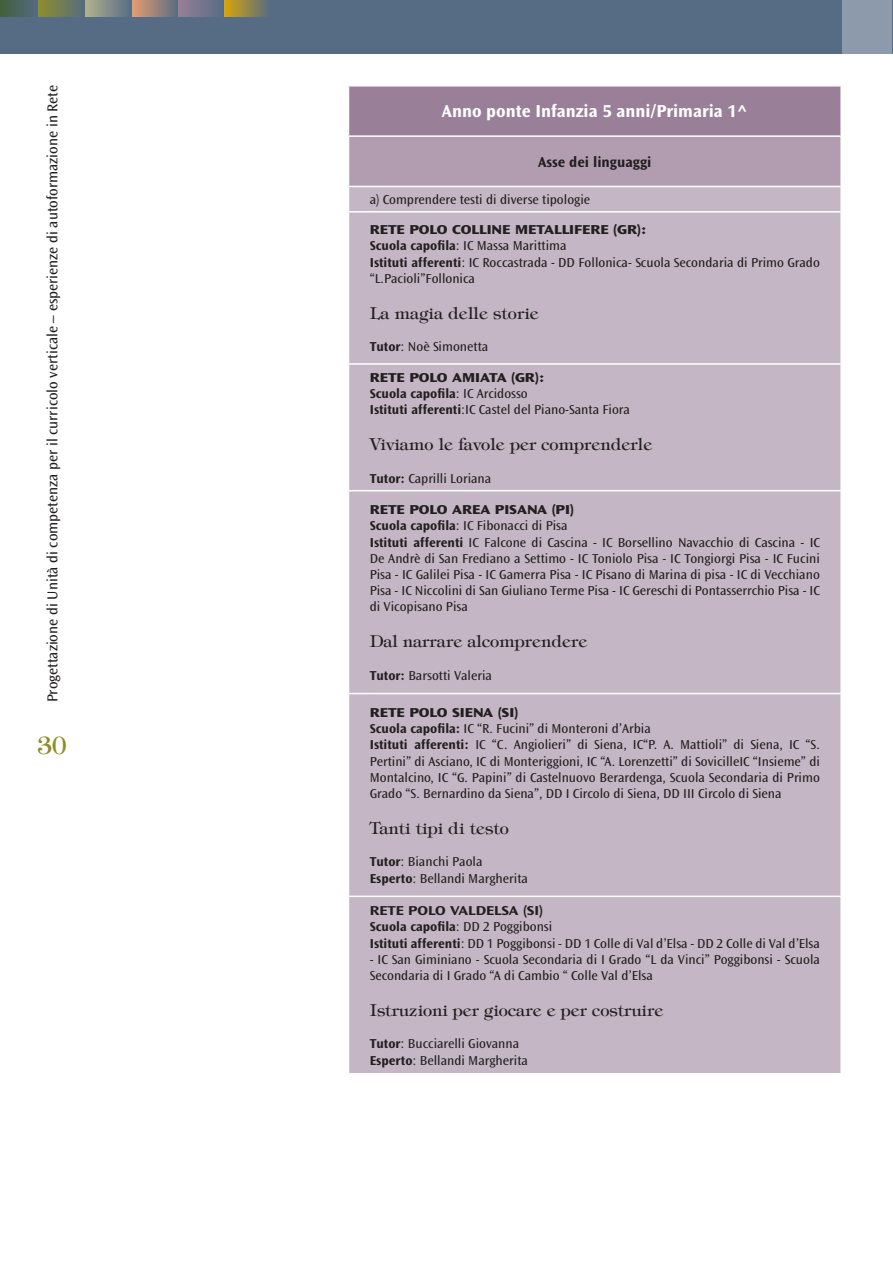
<style>
.page{position:relative;width:893px;height:1263px;background:#fff}
.page>*{position:absolute;margin:0;border:0;box-sizing:border-box;transform-origin:0 0}
.t1{font:24px "Tiffany Std";color:#8f8e2a}
.t2{font:700 18px "Ocean Sans Std";color:#fff}
.t3{font:16.5px "Tiffany Std";color:#231f20}
.t4{font:15px "Ocean Sans Std";color:#231f20}
.t5{font:700 15px "Ocean Sans Std";color:#231f20}
.t6{font:13.5px/16.2px "Ocean Sans Std";color:#231f20}
.s1{font-weight:800;font-stretch:expanded}
.s2{font-weight:700}
.s3{font-weight:700;font-stretch:expanded}
</style>
<div class="page">
<div style="left:0;top:0;width:893px;height:53px;background:#556c84"></div>
<div style="left:843px;top:0;width:49px;height:53px;background:#8d9aab"></div>
<div style="left:178px;top:0;width:46px;height:17px;background:linear-gradient(to right,#997f98,#586c84)"></div>
<div style="left:38px;top:0;width:46px;height:17px;background:linear-gradient(to right,#8f8e29,#586d7f)"></div>
<div style="left:132px;top:0;width:46px;height:17px;background:linear-gradient(to right,#e59d6f,#5c6e83)"></div>
<div style="left:85px;top:0;width:46px;height:17px;background:linear-gradient(to right,#b3b18e,#596f84)"></div>
<div style="left:224px;top:0;width:46px;height:17px;background:linear-gradient(to right,#d6a50b,#5a6e7e)"></div>
<div style="left:0;top:0;width:38px;height:17px;background:linear-gradient(to right,#42603a,#536b7e)"></div>
<div style="left:348px;top:86px;width:493px;height:50px;background:#997f98"></div>
<div style="left:348px;top:136px;width:493px;height:50px;background:#b29db0"></div>
<div style="left:349px;top:187px;width:491px;height:886px;background:#c4b6c4"></div>
<hr style="left:348px;top:85px;width:22px;height:2px;background:#fff">
<hr style="left:348px;top:87px;width:1px;height:48px;background:#fff">
<hr style="left:370px;top:85px;width:472px;height:2px;background:#fff">
<hr style="left:840px;top:87px;width:2px;height:48px;background:#fff">
<hr style="left:348px;top:135px;width:22px;height:2px;background:#fff">
<hr style="left:348px;top:137px;width:1px;height:49px;background:#fff">
<hr style="left:370px;top:135px;width:472px;height:2px;background:#fff">
<hr style="left:840px;top:137px;width:2px;height:49px;background:#fff">
<svg style="left:349px;top:187px;width:21px;height:24px"></svg>
<hr style="left:348px;top:211px;width:22px;height:2px;background:#fff">
<hr style="left:370px;top:211px;width:472px;height:2px;background:#fff">
<hr style="left:348px;top:363px;width:22px;height:2px;background:#fff">
<hr style="left:370px;top:363px;width:472px;height:2px;background:#fff">
<svg style="left:349px;top:490px;width:21px;height:1px"></svg>
<hr style="left:370px;top:490px;width:472px;height:1px;background:#fff">
<svg style="left:349px;top:693px;width:21px;height:1px"></svg>
<hr style="left:370px;top:693px;width:472px;height:1px;background:#fff">
<hr style="left:348px;top:895px;width:22px;height:2px;background:#fff">
<hr style="left:370px;top:895px;width:472px;height:2px;background:#fff">
<p class="t4" style="left:44px;top:702px;width:619px;rotate:-90deg">Progettazione di Unità di competenza per il curricolo verticale – esperienze di autoformazione in Rete</p>
<h1 class="t1" style="left:38px;top:730px;width:30px">30</h1>
<h2 class="t2" style="left:442px;top:101px;width:307px">Anno ponte Infanzia 5 anni/Primaria 1^</h2>
<p class="t5" style="left:538px;top:153px;width:115px">Asse dei linguaggi</p>
<p class="t6" style="left:370px;top:192px;width:222px">a) Comprendere testi di diverse tipologie</p>
<p class="t6" style="left:370px;top:222px;width:452px"><span class="s1">RETE POLO COLLINE METALLIFERE (GR):<br></span><span class="s2">Scuola capofila</span>: IC Massa Marittima<br><span class="s2">Istituti afferenti</span>: IC Roccastrada - DD Follonica- Scuola Secondaria di Primo Grado “L.Pacioli”Follonica</p>
<p class="t3" style="left:370px;top:303px;width:171px">La magia delle storie</p>
<p class="t6" style="left:370px;top:339px;width:120px"><span class="s2">Tutor</span>: Noè Simonetta</p>
<p class="t6" style="left:370px;top:369px;width:262px"><span class="s1">RETE POLO AMIATA (GR):<br></span><span class="s2">Scuola capofila</span>: IC Arcidosso<br><span class="s2">Istituti afferenti</span>:IC Castel del Piano-Santa Fiora</p>
<p class="t3" style="left:370px;top:434px;width:284px">Viviamo le favole per comprenderle</p>
<p class="t6" style="left:370px;top:470px;width:123px"><span class="s2">Tutor:</span> Caprilli Loriana</p>
<p class="t6" style="left:370px;top:502px;width:452px"><span class="s1">RETE POLO AREA PISANA (PI)<br></span><span class="s2">Scuola capofila</span>: IC Fibonacci di Pisa<br><span class="s2">Istituti afferenti</span> IC Falcone di Cascina - IC Borsellino Navacchio di Cascina - IC De Andrè di San Frediano a Settimo - IC Toniolo Pisa - IC Tongiorgi Pisa - IC Fucini Pisa - IC Galilei Pisa - IC Gamerra Pisa - IC Pisano di Marina di pisa - IC di Vecchiano Pisa - IC Niccolini di San Giuliano Terme Pisa - IC Gereschi di Pontasserrchio Pisa - IC di Vicopisano Pisa</p>
<p class="t3" style="left:370px;top:631px;width:219px">Dal narrare alcomprendere</p>
<p class="t6" style="left:370px;top:667px;width:124px"><span class="s2">Tutor:</span> Barsotti Valeria</p>
<p class="t6" style="left:370px;top:705px;width:452px"><span class="s1">RETE POLO SIENA (SI)<br></span><span class="s2">Scuola capofila:</span> IC “R. Fucini” di Monteroni d’Arbia<br><span class="s2">Istituti afferenti:</span> IC “C. Angiolieri” di Siena, IC“P. A. Mattioli” di Siena, IC “S.<br>Pertini” di Asciano, IC di Monteriggioni, IC “A. Lorenzetti” di SovicilleIC “Insieme” di Montalcino, IC “G. Papini” di Castelnuovo Berardenga, Scuola Secondaria di Primo Grado “S. Bernardino da Siena”, DD I Circolo di Siena, DD III Circolo di Siena</p>
<p class="t3" style="left:370px;top:818px;width:141px">Tanti tipi di testo</p>
<p class="t6" style="left:370px;top:854px;width:160px"><span class="s2">Tutor</span>: Bianchi Paola<br><span class="s2">Esperto</span>: Bellandi Margherita</p>
<p class="t6" style="left:370px;top:903px;width:452px"><span class="s3">RETE POLO VALDELSA (SI)<br></span><span class="s2">Scuola capofila</span>: DD 2 Poggibonsi<br><span class="s2">Istituti afferenti</span>: DD 1 Poggibonsi - DD 1 Colle di Val d’Elsa - DD 2 Colle di Val d’Elsa</p>
<p class="t6" style="left:370px;top:951px;width:452px">- IC San Giminiano - Scuola Secondaria di I Grado “L da Vinci” Poggibonsi - Scuola<br>Secondaria di I Grado “A di Cambio “ Colle Val d’Elsa</p>
<p class="t3" style="left:370px;top:1000px;width:295px">Istruzioni per giocare e per costruire</p>
<p class="t6" style="left:370px;top:1036px;width:160px"><span class="s2">Tutor</span>: Bucciarelli Giovanna<br><span class="s2">Esperto</span>: Bellandi Margherita</p>
</div>
